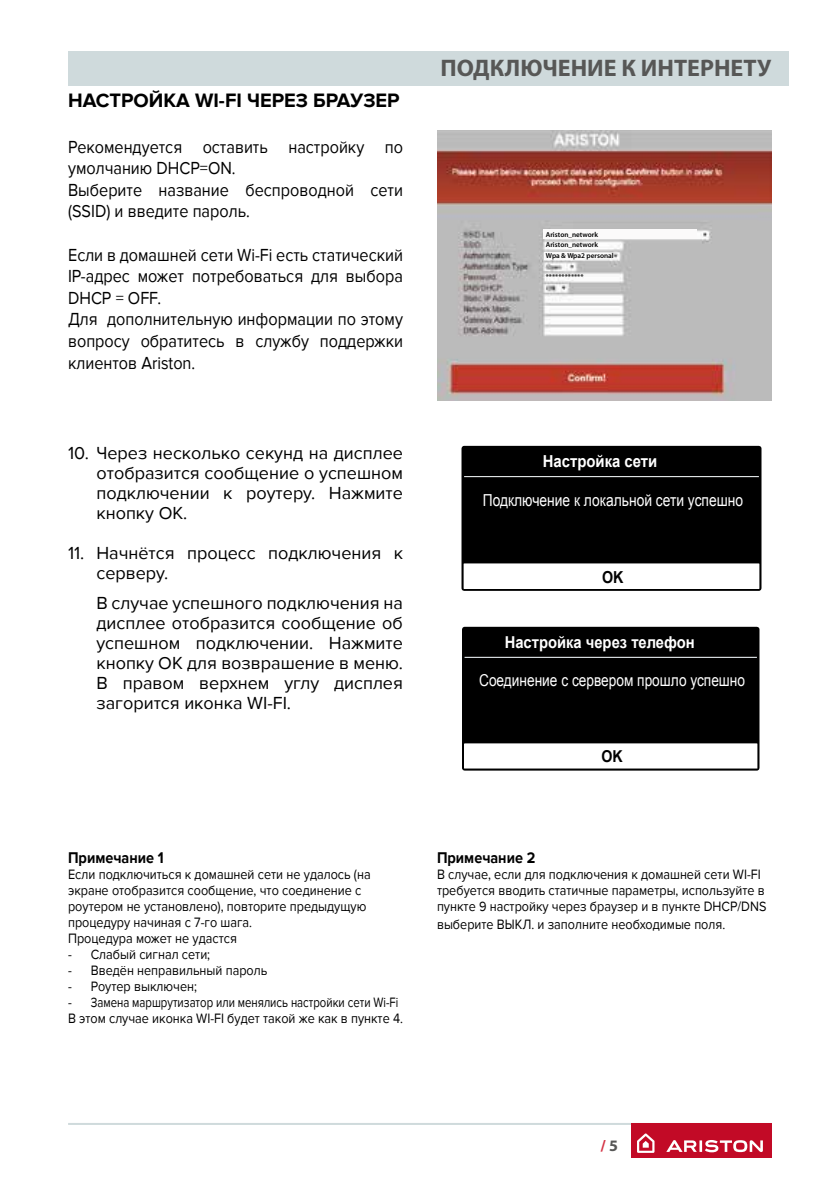
<style>
.page{position:relative;width:840px;height:1191px;background:#fff}
.page>*{position:absolute;margin:0;border:0;box-sizing:border-box;transform-origin:0 0}
.t1{font:700 24px "Myriad Pro";color:#575756}
.t2{font:700 20px "Proxima Nova";color:#000}
.t3{font:18px/20px "Proxima Nova";color:#000;text-align:justify}
.t4{font:18px/21.6px "Proxima Nova";color:#000;scale:.9 1}
.t5{font:16.6px "Arial";color:#fff;scale:.83 1}
.t6{font:700 16.6px "Arial";color:#fff;scale:.9 1}
.t7{font:700 16.6px "Arial";color:#000;scale:.86 1}
.t8{font:16.4px "Arial";color:#fff;scale:.83 1}
.t9{font:700 16.4px "Arial";color:#fff;scale:.9 1}
.t10{font:700 16.4px "Arial";color:#000;scale:.86 1}
.t11{font:700 16px "Proxima Nova";color:#000;scale:.9 1}
.t12{font:700 16px "Myriad Pro";color:#d43345}
.t13{font:14px/16px "Proxima Nova";color:#000;scale:.9 1}
.t14{font:600 7.2px/9.6px "Myriad Pro";color:#000}
.s1{color:#575756}
</style>
<div class="page">
<div style="left:68px;top:51px;width:720px;height:34px;background:#cfdadc"></div>
<hr style="left:68px;top:1123px;width:703px;height:2px;background:#cfdadc">
<div style="left:630px;top:1123px;width:141px;height:35px;background:#c20a26"></div>
<svg style="left:637px;top:1133px;width:17px;height:19px"></svg>
<svg style="left:666px;top:1140px;width:96px;height:12px"></svg>
<div style="left:464px;top:448px;width:294px;height:140px;background:#000"></div>
<div style="left:461px;top:446px;width:300px;height:145px;border:5px solid #000"></div>
<hr style="left:464px;top:476px;width:294px;height:1px;background:#fff">
<div style="left:464px;top:564px;width:294px;height:24px;background:#fff"></div>
<div style="left:464px;top:629px;width:292px;height:139px;background:#000"></div>
<div style="left:461px;top:627px;width:298px;height:143px;border:5px solid #000"></div>
<hr style="left:464px;top:657px;width:292px;height:1px;background:#fff">
<div style="left:464px;top:744px;width:292px;height:24px;background:#fff"></div>
<img style="left:437px;top:131px;width:334px;height:270px">
<div style="left:543px;top:229px;width:153px;height:10px;background:#fbfafa"></div>
<div style="left:544px;top:252px;width:38px;height:7px;background:#fbfafa"></div>
<h2 class="t2" style="left:68px;top:88px;width:333px">НАСТРОЙКА WI-FI ЧЕРЕЗ БРАУЗЕР</h2>
<p class="t4" style="left:68px;top:136px;width:373px">Рекомендуется оставить настройку по умолчанию DHCP=ON.<br>Выберите название беспроводной сети (SSID) и введите пароль.</p>
<p class="t4" style="left:68px;top:244px;width:373px">Если в домашней сети Wi-Fi есть статический<br>IP-адрес может потребоваться для выбора<br>DHCP = OFF.<br>Для дополнительную информации по этому вопросу обратитесь в службу поддержки клиентов Ariston.</p>
<p class="t3" style="left:96px;top:443px;width:308px;text-indent:-28px">10. Через несколько секунд на дисплее отобразится сообщение о успешном подключении к роутеру. Нажмите кнопку ОК.</p>
<p class="t3" style="left:96px;top:543px;width:308px;text-indent:-28px">11. Начнётся процесс подключения к серверу.</p>
<p class="t3" style="left:96px;top:593px;width:308px">В случае успешного подключения на дисплее отобразится сообщение об успешном подключении. Нажмите кнопку ОК для возврашение в меню.<br>В правом верхнем углу дисплея загорится иконка WI-FI.</p>
<h1 class="t1" style="left:440px;top:55px;width:332px">ПОДКЛЮЧЕНИЕ К ИНТЕРНЕТУ</h1>
<p class="t14" style="left:545px;top:230px;width:54px">Ariston_network<br>Ariston_network</p>
<p class="t14" style="left:545px;top:251px;width:69px">Wpa &amp; Wpa2 personal</p>
<p class="t14" style="left:545px;top:272px;width:39px">************</p>
<p class="t6" style="left:542px;top:450px;width:129px">Настройка сети</p>
<p class="t5" style="left:482px;top:489px;width:315px">Подключение к локальной сети успешно</p>
<p class="t7" style="left:601px;top:566px;width:26px">OK</p>
<p class="t9" style="left:504px;top:631px;width:212px">Настройка через телефон</p>
<p class="t8" style="left:479px;top:669px;width:322px">Соединение с сервером прошло успешно</p>
<p class="t10" style="left:601px;top:745px;width:26px">OK</p>
<p class="t11" style="left:68px;top:848px;width:108px">Примечание 1</p>
<p class="t13" style="left:68px;top:867px;width:337px">Если подключиться к домашней сети не удалось (на экране отобразится сообщение, что соединение с роутером не установлено), повторите предыдущую процедуру начиная с 7-го шага.<br>Процедура может не удастся</p>
<p class="t13" style="left:68px;top:947px;width:159px">- Слабый сигнал сети;</p>
<p class="t13" style="left:68px;top:963px;width:223px">- Введён неправильный пароль</p>
<p class="t13" style="left:68px;top:979px;width:145px">- Роутер выключен;</p>
<p class="t13" style="left:68px;top:995px;width:373px">- Замена маршрутизатор или менялись настройки сети Wi-Fi<br>В этом случае иконка WI-FI будет такой же как в пункте 4.</p>
<p class="t11" style="left:437px;top:848px;width:111px">Примечание 2</p>
<p class="t13" style="left:437px;top:867px;width:367px">В случае, если для подключения к домашней сети WI-FI требуется вводить статичные параметры, используйте в пункте 9 настройку через браузер и в пункте DHCP/DNS</p>
<p class="t13" style="left:437px;top:917px;width:321px">выберите ВЫКЛ. и заполните необходимые поля.</p>
<p class="t12" style="left:600px;top:1137px;width:19px">/ <span class="s1">5</span></p>
</div>
